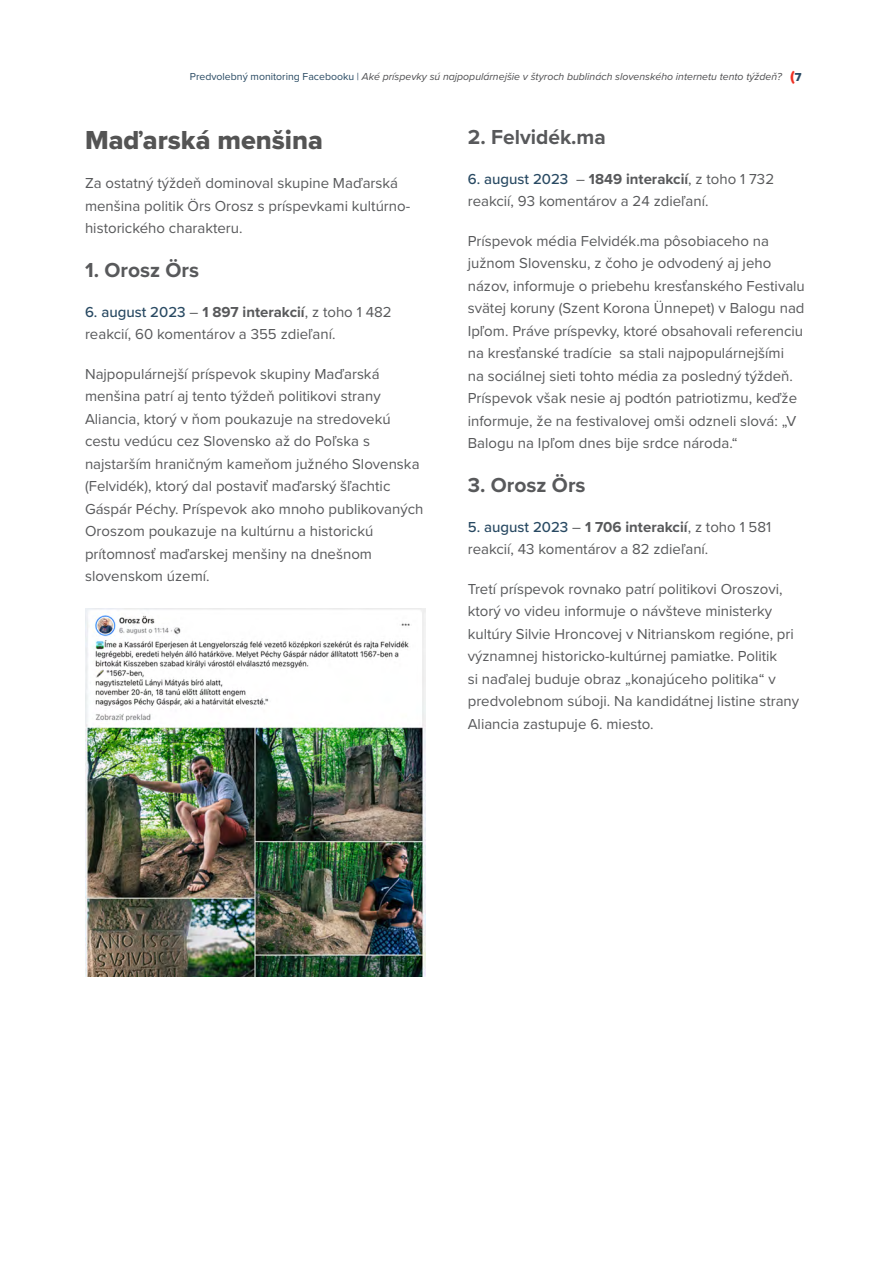
<style>
.page{position:relative;width:893px;height:1263px;background:#fff}
.page>*{position:absolute;margin:0;border:0;box-sizing:border-box;transform-origin:0 0}
.t1{font:27px "Proxima Nova Extrabld";color:#545454}
.t2{font:700 21px "Proxima Nova";color:#58595b}
.t3{font:15px/22.5px "Proxima Nova";color:#58595b}
.t4{font:italic 10.5px "Proxima Nova";color:#4d4d4f}
.s1{font-style:normal;color:#284962}
.s2{font-family:"Proxima Nova Extrabld";font-style:normal;font-size:15px;color:#ee3124}
.s3{font-family:"Proxima Nova Extrabld";font-style:normal;font-size:12px;color:#284962}
.s4{font-weight:500;color:#284962}
.s5{font-weight:700}
</style>
<div class="page">
<img style="left:85px;top:608px;width:340px;height:369px">
<p class="t4" style="left:190px;top:69px;width:613px"><span class="s1">Predvolebný monitoring Facebooku |</span> Aké príspevky sú najpopulárnejšie v štyroch bublinách slovenského internetu tento týždeň? <span class="s2">(</span><span class="s3">7</span></p>
<h1 class="t1" style="left:85px;top:120px;width:239px">Maďarská menšina</h1>
<p class="t3" style="left:85px;top:171px;width:327px">Za ostatný týždeň dominoval skupine Maďarská menšina politik Örs Orosz s príspevkami kultúrno&shy;historického charakteru.</p>
<h2 class="t2" style="left:85px;top:255px;width:116px">1. Orosz Örs</h2>
<p class="t3" style="left:85px;top:300px;width:308px"><span class="s4">6. august 2023</span> – <span class="s5">1 897 interakcií</span>, z toho 1 482 reakcií, 60 komentárov a 355 zdieľaní.</p>
<p class="t3" style="left:85px;top:362px;width:340px">Najpopulárnejší príspevok skupiny Maďarská menšina patrí aj tento týždeň politikovi strany Aliancia, ktorý v ňom poukazuje na stredovekú cestu vedúcu cez Slovensko až do Poľska s najstarším hraničným kameňom južného Slovenska (Felvidék), ktorý dal postaviť maďarský šľachtic Gáspár Péchy. Príspevok ako mnoho publikovaných Oroszom poukazuje na kultúrnu a historickú prítomnosť maďarskej menšiny na dnešnom slovenskom území.</p>
<h2 class="t2" style="left:468px;top:121px;width:140px">2. Felvidék.ma</h2>
<p class="t3" style="left:468px;top:167px;width:308px"><span class="s4">6. august 2023</span> – <span class="s5">1849 interakcií</span>, z toho 1 732 reakcií, 93 komentárov a 24 zdieľaní.</p>
<p class="t3" style="left:468px;top:229px;width:339px">Príspevok média Felvidék.ma pôsobiaceho na južnom Slovensku, z čoho je odvodený aj jeho názov, informuje o priebehu kresťanského Festivalu svätej koruny (Szent Korona Ünnepet) v Balogu nad Ipľom. Práve príspevky, ktoré obsahovali referenciu na kresťanské tradície sa stali najpopulárnejšími<br>na sociálnej sieti tohto média za posledný týždeň.<br>Príspevok však nesie aj podtón patriotizmu, keďže informuje, že na festivalovej omši odzneli slová: „V Balogu na Ipľom dnes bije srdce národa.“</p>
<h2 class="t2" style="left:468px;top:470px;width:119px">3. Orosz Örs</h2>
<p class="t3" style="left:468px;top:515px;width:305px"><span class="s4">5. august 2023</span> – <span class="s5">1 706 interakcií</span>, z toho 1 581 reakcií, 43 komentárov a 82 zdieľaní.</p>
<p class="t3" style="left:468px;top:577px;width:333px">Tretí príspevok rovnako patrí politikovi Oroszovi, ktorý vo videu informuje o návšteve ministerky kultúry Silvie Hroncovej v Nitrianskom regióne, pri významnej historicko-kultúrnej pamiatke. Politik<br>si naďalej buduje obraz „konajúceho politika“ v predvolebnom súboji. Na kandidátnej listine strany Aliancia zastupuje 6. miesto.</p>
</div>
